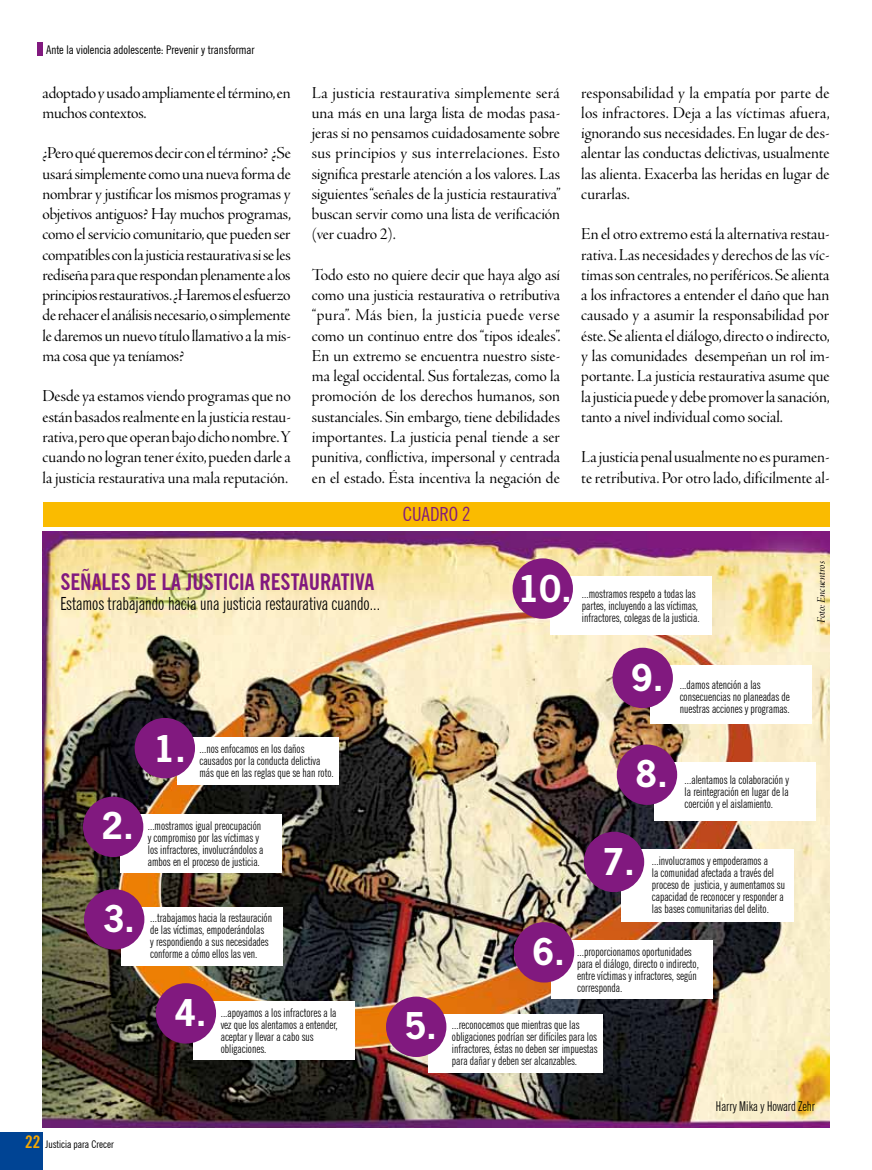
<style>
.page{position:relative;width:872px;height:1170px;background:#fff}
.page>*{position:absolute;margin:0;border:0;box-sizing:border-box;transform-origin:0 0}
.t1{font:700 34.65px "News Gothic";color:#fff}
.t2{font:700 condensed 22.5px "News Gothic BT";color:#81197f}
.t3{font:condensed 19.5px "News Gothic BT";color:#81197f}
.t4{font:extra-condensed 18.15px "News Gothic BT";color:#000}
.t5{font:17.25px/20.2px "Adobe Jenson Pro Disp";letter-spacing:-.005em;color:#000;text-align:justify}
.t6{font:extra-condensed 13.5px "News Gothic BT";color:#000}
.t7{font:extra-condensed 12px/12px "News Gothic BT";color:#000}
.t8{font:condensed 12px "News Gothic BT";color:#000}
.t9{font:12px "Adobe Jenson Pro It Disp";letter-spacing:-.005em;color:#000}
.t10{font:condensed 10.5px "News Gothic BT";color:#000}
.s1{font-weight:700;font-size:17.25px;color:#f7a800}
</style>
<div class="page">
<img style="left:43px;top:531px;width:786px;height:596px">
<div style="left:0;top:1131px;width:43px;height:38px;background:#004494"></div>
<div style="left:37px;top:42px;width:6px;height:14px;background:#81197f"></div>
<div style="left:177px;top:737px;width:162px;height:48px;background:#fff"></div>
<div style="left:135px;top:718px;width:60px;height:60px;background:#81197f;border-radius:50%"></div>
<div style="left:120px;top:814px;width:162px;height:59px;background:#fff"></div>
<div style="left:83px;top:796px;width:60px;height:61px;background:#81197f;border-radius:50%"></div>
<div style="left:121px;top:907px;width:162px;height:58px;background:#fff"></div>
<div style="left:84px;top:889px;width:60px;height:60px;background:#81197f;border-radius:50%"></div>
<div style="left:193px;top:1000px;width:162px;height:59px;background:#fff"></div>
<div style="left:156px;top:983px;width:60px;height:60px;background:#81197f;border-radius:50%"></div>
<div style="left:429px;top:1014px;width:174px;height:59px;background:#fff"></div>
<div style="left:386px;top:996px;width:60px;height:60px;background:#81197f;border-radius:50%"></div>
<div style="left:551px;top:939px;width:162px;height:59px;background:#fff"></div>
<div style="left:514px;top:922px;width:60px;height:60px;background:#81197f;border-radius:50%"></div>
<div style="left:654px;top:762px;width:162px;height:59px;background:#fff"></div>
<div style="left:617px;top:744px;width:60px;height:60px;background:#81197f;border-radius:50%"></div>
<div style="left:650px;top:665px;width:161px;height:59px;background:#fff"></div>
<div style="left:612px;top:647px;width:61px;height:61px;background:#81197f;border-radius:50%"></div>
<div style="left:550px;top:576px;width:161px;height:59px;background:#fff"></div>
<div style="left:512px;top:558px;width:61px;height:60px;background:#81197f;border-radius:50%"></div>
<div style="left:621px;top:849px;width:172px;height:72px;background:#fff"></div>
<div style="left:584px;top:831px;width:60px;height:61px;background:#81197f;border-radius:50%"></div>
<div style="left:43px;top:502px;width:786px;height:24px;background:#fabb00"></div>
<p class="t8" style="left:46px;top:42px;width:210px">Ante la violencia adolescente: Prevenir y transformar</p>
<p class="t5" style="left:43px;top:82px;width:250px">adoptado y usado ampliamente el término, en muchos contextos.</p>
<p class="t5" style="left:43px;top:143px;width:250px">¿Pero qué queremos decir con el término? ¿Se usará simplemente como una nueva forma de nombrar y justificar los mismos programas y objetivos antiguos? Hay muchos programas, como el servicio comunitario, que pueden ser compatibles con la justicia restaurativa si se les rediseña para que respondan plenamente a los principios restaurativos. ¿Haremos el esfuerzo de rehacer el análisis necesario, o simplemente le daremos un nuevo título llamativo a la mis&shy;ma cosa que ya teníamos?</p>
<p class="t5" style="left:43px;top:386px;width:250px">Desde ya estamos viendo programas que no están basados realmente en la justicia restau&shy;rativa, pero que operan bajo dicho nombre. Y cuando no logran tener éxito, pueden darle a la justicia restaurativa una mala reputación.</p>
<p class="t5" style="left:312px;top:82px;width:250px">La justicia restaurativa simplemente será una más en una larga lista de modas pasa&shy;jeras si no pensamos cuidadosamente sobre sus principios y sus interrelaciones. Esto significa prestarle atención a los valores. Las siguientes “señales de la justicia restaurativa” buscan servir como una lista de verificación (ver cuadro 2).</p>
<p class="t5" style="left:312px;top:265px;width:250px">Todo esto no quiere decir que haya algo así como una justicia restaurativa o retributiva “pura”. Más bien, la justicia puede verse como un continuo entre dos “tipos ideales”.<br>En un extremo se encuentra nuestro siste&shy;ma legal occidental. Sus fortalezas, como la promoción de los derechos humanos, son sustanciales. Sin embargo, tiene debilidades importantes. La justicia penal tiende a ser punitiva, conflictiva, impersonal y centrada en el estado. Ésta incentiva la negación de</p>
<p class="t3" style="left:403px;top:502px;width:69px">CUADRO 2</p>
<p class="t5" style="left:581px;top:82px;width:250px">responsabilidad y la empatía por parte de los infractores. Deja a las víctimas afuera, ignorando sus necesidades. En lugar de des&shy;alentar las conductas delictivas, usualmente las alienta. Exacerba las heridas en lugar de curarlas.</p>
<p class="t5" style="left:581px;top:224px;width:250px">En el otro extremo está la alternativa restau&shy;rativa. Las necesidades y derechos de las víc&shy;timas son centrales, no periféricos. Se alienta a los infractores a entender el daño que han causado y a asumir la responsabilidad por éste. Se alienta el diálogo, directo o indirecto, y las comunidades desempeñan un rol im&shy;portante. La justicia restaurativa asume que la justicia puede y debe promover la sanación, tanto a nivel individual como social.</p>
<p class="t5" style="left:581px;top:447px;width:250px">La justicia penal usualmente no es puramen&shy;te retributiva. Por otro lado, difícilmente al-</p>
<h2 class="t2" style="left:60px;top:568px;width:315px">SEÑALES DE LA JUSTICIA RESTAURATIVA</h2>
<p class="t4" style="left:60px;top:593px;width:321px">Estamos trabajando hacia una justicia restaurativa cuando...</p>
<h1 class="t1" style="left:154px;top:726px;width:34px">1.</h1>
<p class="t7" style="left:199px;top:742px;width:136px">...nos enfocamos en los daños causados por la conducta delictiva más que en las reglas que se han roto.</p>
<h1 class="t1" style="left:518px;top:566px;width:55px">10.</h1>
<p class="t7" style="left:582px;top:588px;width:119px">...mostramos respeto a todas las partes, incluyendo a las víctimas, infractores, colegas de la justicia.</p>
<h1 class="t1" style="left:631px;top:654px;width:34px">9.</h1>
<p class="t7" style="left:679px;top:678px;width:112px">...damos atención a las consecuencias no planeadas de nuestras acciones y programas.</p>
<h1 class="t1" style="left:635px;top:751px;width:34px">8.</h1>
<p class="t7" style="left:684px;top:773px;width:106px;text-align:justify">...alentamos la colaboración y la reintegración en lugar de la coerción y el aislamiento.</p>
<p class="t9" style="left:814px;top:623px;width:63px;rotate:-90deg">Foto: Encuentros</p>
<h1 class="t1" style="left:102px;top:803px;width:34px">2.</h1>
<p class="t7" style="left:148px;top:820px;width:117px">...mostramos igual preocupación y compromiso por las víctimas y los infractores, involucrándolos a ambos en el proceso de justicia.</p>
<h1 class="t1" style="left:103px;top:895px;width:34px">3.</h1>
<p class="t7" style="left:150px;top:911px;width:123px">...trabajamos hacia la restauración de las víctimas, empoderándolas<br>y respondiendo a sus necesidades conforme a cómo ellos las ven.</p>
<h1 class="t1" style="left:602px;top:838px;width:34px">7.</h1>
<p class="t7" style="left:652px;top:854px;width:135px">...involucramos y empoderamos a<br>la comunidad afectada a través del proceso de justicia, y aumentamos su capacidad de reconocer y responder a las bases comunitarias del delito.</p>
<h1 class="t1" style="left:532px;top:928px;width:34px">6.</h1>
<p class="t7" style="left:577px;top:945px;width:123px">...proporcionamos oportunidades para el diálogo, directo o indirecto, entre víctimas y infractores, según corresponda.</p>
<p class="t10" style="left:25px;top:1138px;width:90px"><span class="s1">22</span> Justicia para Crecer</p>
<h1 class="t1" style="left:174px;top:989px;width:34px">4.</h1>
<p class="t7" style="left:221px;top:1006px;width:119px">...apoyamos a los infractores a la vez que los alentamos a entender, aceptar y llevar a cabo sus obligaciones.</p>
<h1 class="t1" style="left:405px;top:1003px;width:34px">5.</h1>
<p class="t7" style="left:452px;top:1018px;width:147px">...reconocemos que mientras que las obligaciones podrían ser difíciles para los infractores, éstas no deben ser impuestas para dañar y deben ser alcanzables.</p>
<p class="t6" style="left:716px;top:1097px;width:101px">Harry Mika y Howard Zehr</p>
</div>
